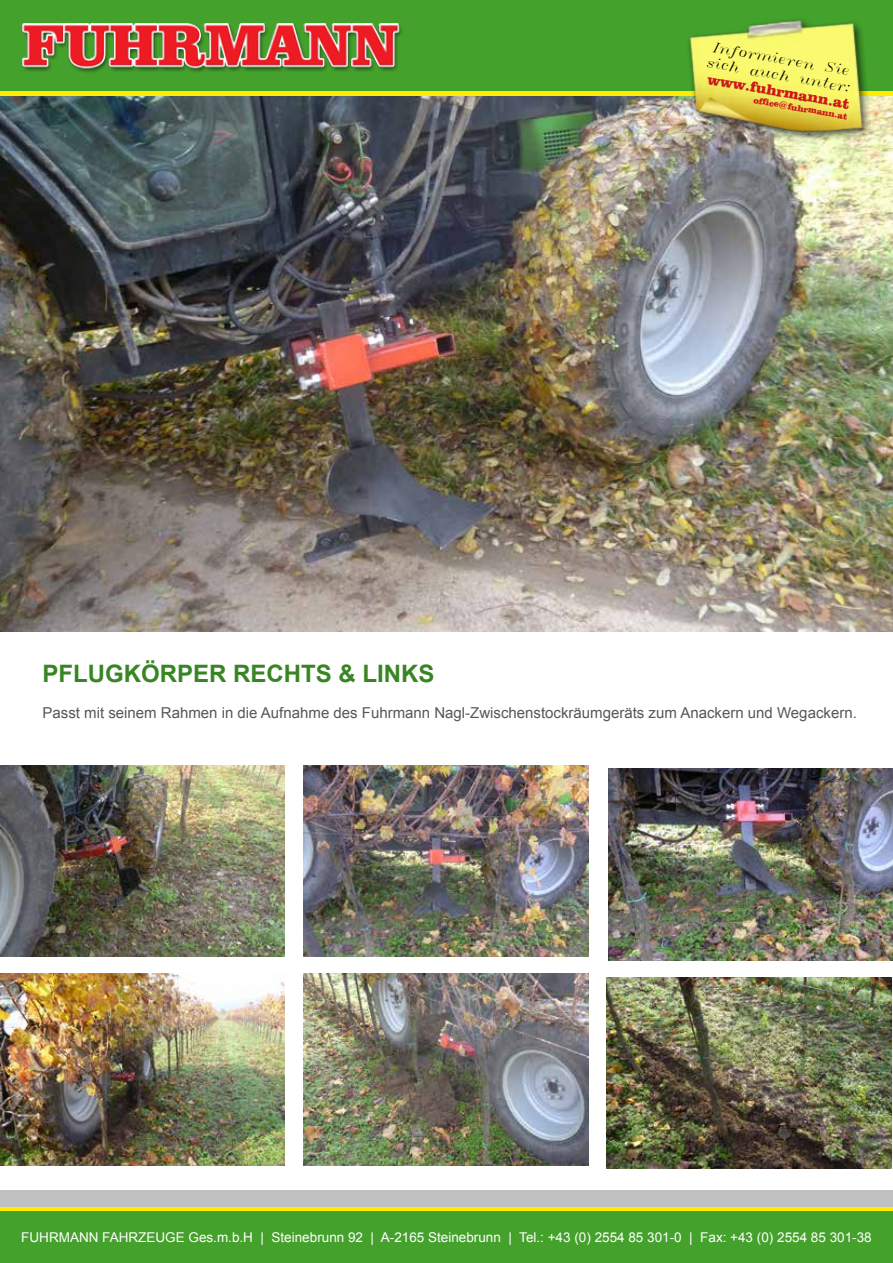
<style>
.page{position:relative;width:893px;height:1263px;background:#fff}
.page>*{position:absolute;margin:0;border:0;box-sizing:border-box;transform-origin:0 0}
.t1{font:700 24px "Arial";color:#378523}
.t2{font:15px "Arial";color:#575756}
.t3{font:900 15px "Clarendon BT";color:#cd171a}
.t4{font:13.5px "Arial";color:#fff}
.t5{font:13.5px/16.2px "Italic T";color:#000}
.t6{font:900 9px "Clarendon BT";color:#cd171a}
</style>
<div class="page">
<img style="left:0;top:765px;width:285px;height:192px">
<img style="left:609px;top:769px;width:284px;height:191px">
<img style="left:303px;top:765px;width:285px;height:192px">
<img style="left:0;top:96px;width:893px;height:535px">
<img style="left:0;top:974px;width:285px;height:191px">
<img style="left:606px;top:977px;width:285px;height:191px">
<img style="left:303px;top:974px;width:285px;height:191px">
<img style="left:0;top:776px;width:1px;height:183px">
<div style="left:0;top:0;width:893px;height:96px;background:#44a12b"></div>
<div style="left:0;top:1191px;width:893px;height:72px;background:#c0c0c0"></div>
<hr style="left:0;top:1208px;width:893px;height:4px;background:#ffed00">
<div style="left:0;top:91px;width:893px;height:5px;background:#ffed00"></div>
<img style="left:22px;top:23px;width:380px;height:50px">
<img style="left:683px;top:19px;width:189px;height:133px">
<div style="left:0;top:1211px;width:893px;height:52px;background:#44a12b"></div>
<p class="t5" style="left:711px;top:38px;width:148px;rotate:10deg">Informieren Sie sich auch unter:</p>
<p class="t3" style="left:709px;top:69px;width:145px;rotate:10deg">www.fuhrmann.at</p>
<p class="t6" style="left:754px;top:94px;width:97px;rotate:10deg">office@fuhrmann.at</p>
<h1 class="t1" style="left:43px;top:657px;width:394px">PFLUGKÖRPER RECHTS &amp; LINKS</h1>
<p class="t2" style="left:43px;top:703px;width:816px">Passt mit seinem Rahmen in die Aufnahme des Fuhrmann Nagl-Zwischenstockräumgeräts zum Anackern und Wegackern.</p>
<p class="t4" style="left:21px;top:1228px;width:852px">FUHRMANN FAHRZEUGE Ges.m.b.H | Steinebrunn 92 | A-2165 Steinebrunn | Tel.: +43 (0) 2554 85 301-0 | Fax: +43 (0) 2554 85 301-38</p>
</div>
